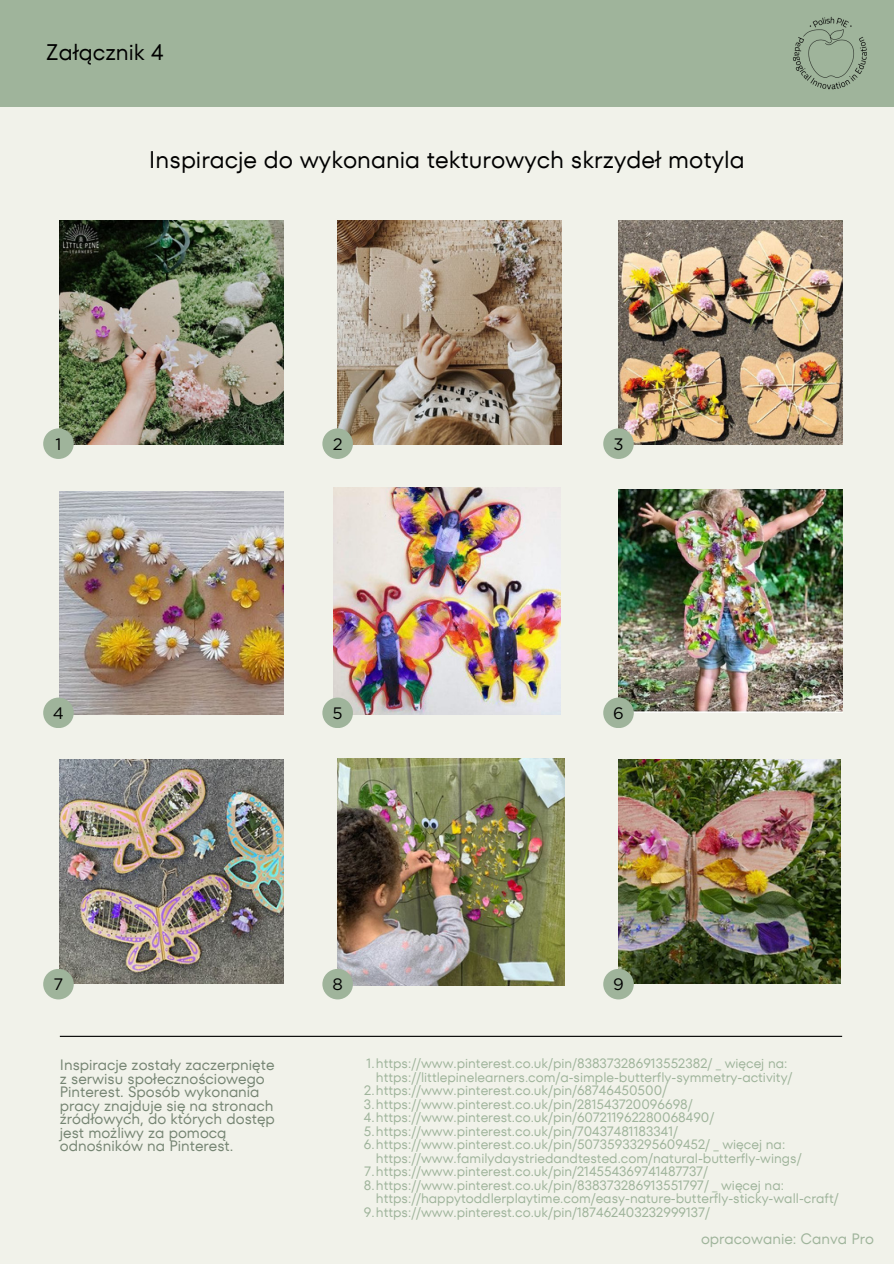
<style>
.page{position:relative;width:894px;height:1264px;background:#fff}
.page>*{position:absolute;margin:0;border:0;box-sizing:border-box;transform-origin:0 0}
.t1{font:24px "TT Fors";color:#000}
.t2{font:22.5px "TT Fors";color:#000}
.t3{font:16.5px "Gotham";color:#000}
.t4{font:15px/13.5px "TT Fors";color:#758472}
.t5{font:15px "TT Fors";color:#9fb49b}
.t6{font:13.5px/13.5px "TT Fors";color:#9fb49b}
</style>
<div class="page">
<div style="left:0;top:0;width:893px;height:1263px;background:#f1f2ea"></div>
<hr style="left:60px;top:1035px;width:781px;height:1px;background:#000">
<div style="left:0;top:0;width:893px;height:106px;background:#9fb49b"></div>
<img style="left:792px;top:16px;width:75px;height:74px">
<img style="left:60px;top:491px;width:223px;height:223px">
<img style="left:60px;top:760px;width:223px;height:223px">
<img style="left:337px;top:221px;width:224px;height:223px">
<img style="left:60px;top:221px;width:223px;height:223px">
<img style="left:618px;top:489px;width:223px;height:224px">
<img style="left:618px;top:221px;width:223px;height:223px">
<img style="left:333px;top:487px;width:227px;height:227px">
<img style="left:337px;top:758px;width:227px;height:227px">
<img style="left:618px;top:760px;width:222px;height:223px">
<div style="left:43px;top:968px;width:31px;height:31px;background:#9fb49b;border-radius:50%"></div>
<div style="left:322px;top:968px;width:31px;height:31px;background:#9fb49b;border-radius:50%"></div>
<div style="left:43px;top:428px;width:31px;height:31px;background:#9fb49b;border-radius:50%"></div>
<div style="left:322px;top:428px;width:31px;height:31px;background:#9fb49b;border-radius:50%"></div>
<div style="left:603px;top:428px;width:30px;height:31px;background:#9fb49b;border-radius:50%"></div>
<div style="left:43px;top:697px;width:31px;height:31px;background:#9fb49b;border-radius:50%"></div>
<div style="left:322px;top:697px;width:31px;height:31px;background:#9fb49b;border-radius:50%"></div>
<div style="left:603px;top:697px;width:30px;height:31px;background:#9fb49b;border-radius:50%"></div>
<div style="left:603px;top:968px;width:30px;height:31px;background:#9fb49b;border-radius:50%"></div>
<p class="t2" style="left:46px;top:36px;width:119px">Załącznik 4</p>
<p class="t1" style="left:149px;top:143px;width:597px">Inspiracje do wykonania tekturowych skrzydeł motyla</p>
<p class="t3" style="left:55px;top:434px;width:7px">1</p>
<p class="t3" style="left:332px;top:434px;width:11px">2</p>
<p class="t3" style="left:613px;top:434px;width:12px">3</p>
<p class="t3" style="left:53px;top:703px;width:13px">4</p>
<p class="t3" style="left:332px;top:703px;width:12px">5</p>
<p class="t3" style="left:613px;top:703px;width:12px">6</p>
<p class="t3" style="left:53px;top:974px;width:11px">7</p>
<p class="t3" style="left:332px;top:974px;width:12px">8</p>
<p class="t3" style="left:613px;top:974px;width:12px">9</p>
<p class="t4" style="left:60px;top:1058px;width:216px">Inspiracje zostały zaczerpnięte z serwisu społecznościowego<br>Pinterest. Sposób wykonania pracy znajduje się na stronach źródłowych, do których dostęp jest możliwy za pomocą odnośników na Pinterest.</p>
<p class="t6" style="left:376px;top:1056px;width:418px;text-indent:-9px">1.https://www.pinterest.co.uk/pin/838373286913552382/ _ więcej na: https://littlepinelearners.com/a-simple-butterfly-symmetry-activity/</p>
<p class="t6" style="left:364px;top:1083px;width:304px">2.https://www.pinterest.co.uk/pin/68746450500/</p>
<p class="t6" style="left:364px;top:1097px;width:330px">3.https://www.pinterest.co.uk/pin/281543720096698/</p>
<p class="t6" style="left:364px;top:1110px;width:352px">4.https://www.pinterest.co.uk/pin/607211962280068490/</p>
<p class="t6" style="left:363px;top:1124px;width:316px">5.https://www.pinterest.co.uk/pin/70437481183341/</p>
<p class="t6" style="left:376px;top:1137px;width:427px;text-indent:-12px">6.https://www.pinterest.co.uk/pin/50735933295609452/ _ więcej na: https://www.familydaystriedandtested.com/natural-butterfly-wings/</p>
<p class="t6" style="left:364px;top:1164px;width:345px">7.https://www.pinterest.co.uk/pin/214554369741487737/</p>
<p class="t6" style="left:376px;top:1178px;width:464px;text-indent:-12px">8.https://www.pinterest.co.uk/pin/838373286913551797/ _ więcej na: https://happytoddlerplaytime.com/easy-nature-butterfly-sticky-wall-craft/</p>
<p class="t6" style="left:363px;top:1205px;width:347px">9.https://www.pinterest.co.uk/pin/187462403232999137/</p>
<p class="t5" style="left:700px;top:1228px;width:174px">opracowanie: Canva Pro</p>
</div>
